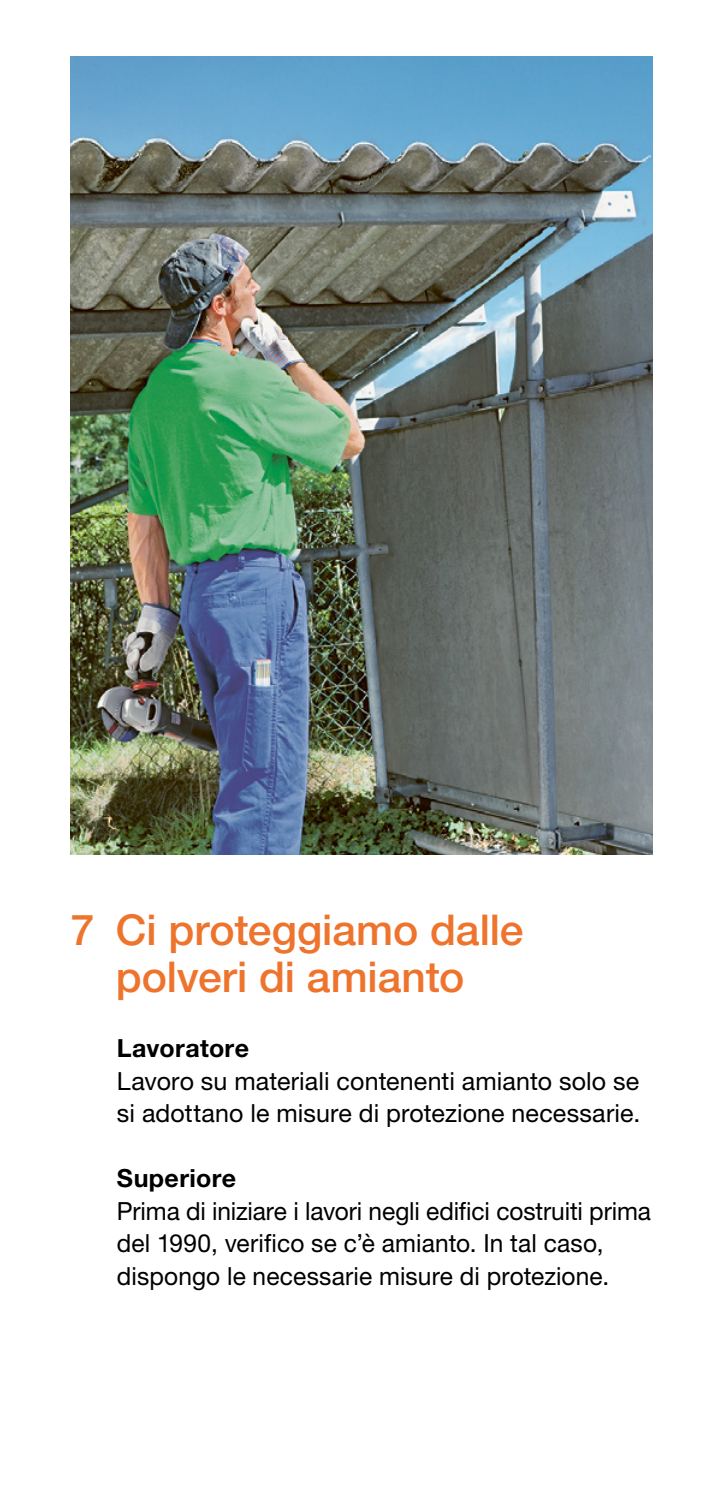
<style>
.page{position:relative;width:723px;height:1489px;background:#fff}
.page>*{position:absolute;margin:0;border:0;box-sizing:border-box;transform-origin:0 0}
.t1{font:500 42.5px/47.5px "Helvetica Neue LT Std";color:#ee742d;text-align:center}
.t2{font:25px/32.5px "Helvetica Neue LT Std";letter-spacing:.005em;color:#000}
.t3{font:700 25px "Helvetica Neue LT Std";letter-spacing:.015em;color:#000}
</style>
<div class="page">
<img style="left:71px;top:57px;width:581px;height:797px">
<h1 class="t1" style="left:71px;top:905px;width:454px">7 Ci proteggiamo dalle polveri di amianto</h1>
<p class="t3" style="left:117px;top:1032px;width:134px">Lavoratore</p>
<p class="t2" style="left:117px;top:1064px;width:525px">Lavoro su materiali contenenti amianto solo se si adottano le misure di protezione necessarie.</p>
<p class="t3" style="left:117px;top:1162px;width:121px">Superiore</p>
<p class="t2" style="left:117px;top:1194px;width:535px">Prima di iniziare i lavori negli edifici costruiti prima del 1990, verifico se c’è amianto. In tal caso, dispongo le necessarie misure di protezione.</p>
</div>
